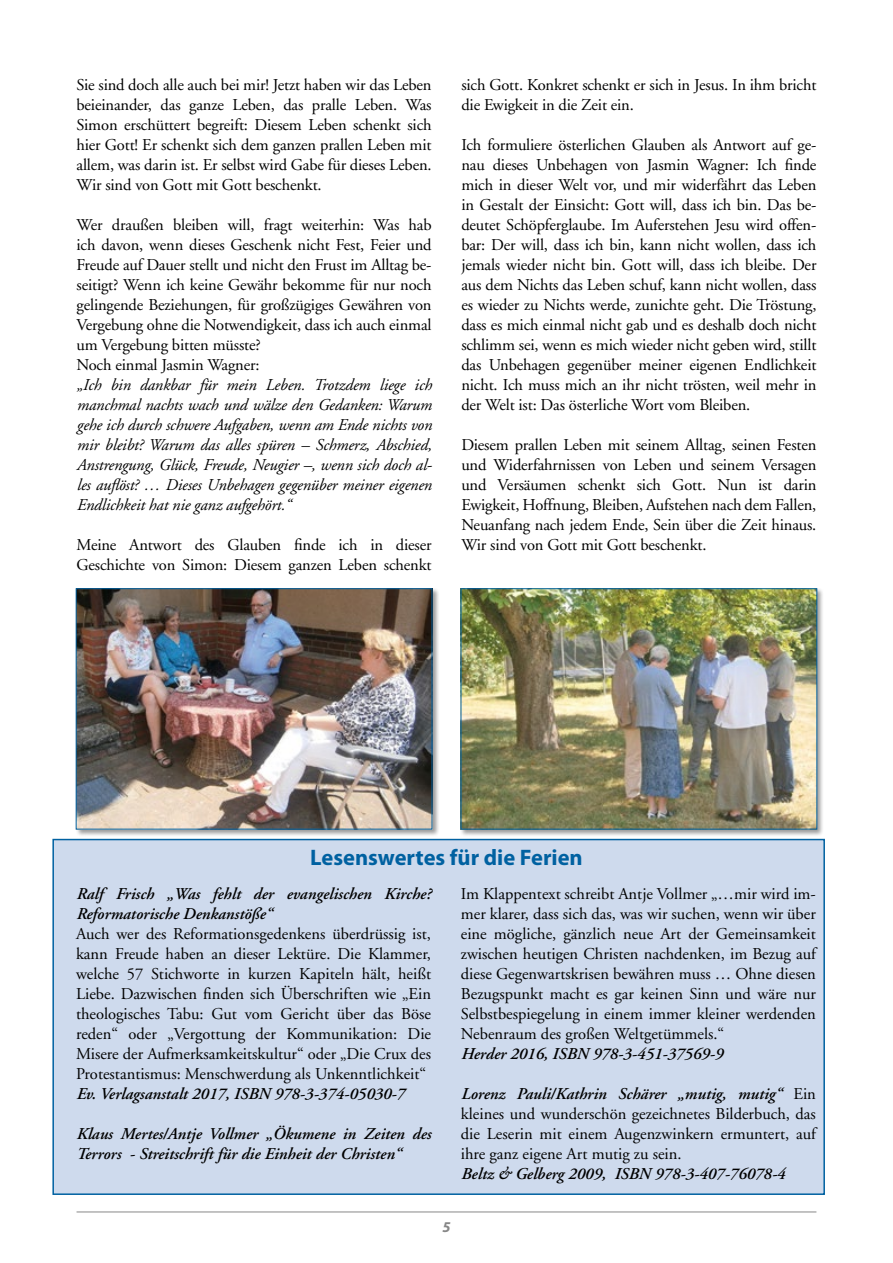
<style>
.page{position:relative;width:893px;height:1263px;background:#fff}
.page>*{position:absolute;margin:0;border:0;box-sizing:border-box;transform-origin:0 0}
.t1{font:700 22.5px "Myriad Pro";color:#0061a1}
.t2{font:16.5px/20px "Adobe Garamond";letter-spacing:-.01em;color:#000;text-align:justify}
.t3{font:italic 16.5px/20px "Adobe Garamond";letter-spacing:-.01em;color:#000;text-align:justify}
.t4{font:italic 600 16.5px/20px "Adobe Garamond";color:#000}
.t5{font:italic 700 15px "Myriad Pro";color:#878787}
.s1{font-weight:600;font-style:italic}
</style>
<div class="page">
<hr style="left:77px;top:1211px;width:739px;height:1px;background:#878787">
<div style="left:52px;top:839px;width:773px;height:356px;background:#cedaed;border:2px solid #0061a1"></div>
<div style="left:461px;top:588px;width:363px;height:249px;background:#000;opacity:.4"></div>
<img style="left:463px;top:591px;width:352px;height:236px">
<div style="left:76px;top:588px;width:363px;height:249px;background:#000;opacity:.4"></div>
<img style="left:78px;top:591px;width:352px;height:236px">
<div style="left:76px;top:589px;width:356px;height:240px;border:1px solid #0061a1"></div>
<p class="t2" style="left:77px;top:75px;width:357px">Sie sind doch alle auch bei mir! Jetzt haben wir das Leben beieinander, das ganze Leben, das pralle Leben. Was Simon erschüttert begreift: Diesem Leben schenkt sich hier Gott! Er schenkt sich dem ganzen prallen Leben mit allem, was darin ist. Er selbst wird Gabe für dieses Leben.<br>Wir sind von Gott mit Gott beschenkt.</p>
<p class="t2" style="left:77px;top:215px;width:357px;text-align:left">Wer draußen bleiben will, fragt weiterhin: Was hab ich davon, wenn dieses Geschenk nicht Fest, Feier und Freude auf Dauer stellt und nicht den Frust im Alltag be&shy;seitigt? Wenn ich keine Gewähr bekomme für nur noch gelingende Beziehungen, für großzügiges Gewähren von Vergebung ohne die Notwendigkeit, dass ich auch einmal um Vergebung bitten müsste?<br>Noch einmal Jasmin Wagner:</p>
<p class="t3" style="left:77px;top:375px;width:357px">„Ich bin dankbar für mein Leben. Trotzdem liege ich manchmal nachts wach und wälze den Gedanken: Warum gehe ich durch schwere Aufgaben, wenn am Ende nichts von mir bleibt? Warum das alles spüren – Schmerz, Abschied, Anstrengung, Glück, Freude, Neugier –, wenn sich doch al&shy;les auflöst? … Dieses Unbehagen gegenüber meiner eigenen Endlichkeit hat nie ganz aufgehört.“</p>
<p class="t2" style="left:77px;top:535px;width:357px">Meine Antwort des Glauben finde ich in dieser<br>Geschichte von Simon: Diesem ganzen Leben schenkt</p>
<p class="t2" style="left:461px;top:75px;width:356px">sich Gott. Konkret schenkt er sich in Jesus. In ihm bricht die Ewigkeit in die Zeit ein.</p>
<p class="t2" style="left:461px;top:135px;width:357px">Ich formuliere österlichen Glauben als Antwort auf ge&shy;nau dieses Unbehagen von Jasmin Wagner: Ich finde mich in dieser Welt vor, und mir widerfährt das Leben in Gestalt der Einsicht: Gott will, dass ich bin. Das be&shy;deutet Schöpferglaube. Im Auferstehen Jesu wird offen&shy;bar: Der will, dass ich bin, kann nicht wollen, dass ich jemals wieder nicht bin. Gott will, dass ich bleibe. Der aus dem Nichts das Leben schuf, kann nicht wollen, dass es wieder zu Nichts werde, zunichte geht. Die Tröstung, dass es mich einmal nicht gab und es deshalb doch nicht schlimm sei, wenn es mich wieder nicht geben wird, stillt das Unbehagen gegenüber meiner eigenen Endlichkeit nicht. Ich muss mich an ihr nicht trösten, weil mehr in der Welt ist: Das österliche Wort vom Bleiben.</p>
<p class="t2" style="left:461px;top:435px;width:357px">Diesem prallen Leben mit seinem Alltag, seinen Festen und Widerfahrnissen von Leben und seinem Versagen und Versäumen schenkt sich Gott. Nun ist darin Ewigkeit, Hoffnung, Bleiben, Aufstehen nach dem Fallen, Neuanfang nach jedem Ende, Sein über die Zeit hinaus.<br>Wir sind von Gott mit Gott beschenkt.</p>
<h1 class="t1" style="left:310px;top:844px;width:274px">Lesenswertes für die Ferien</h1>
<p class="t4" style="left:76px;top:885px;width:357px">Ralf Frisch „Was fehlt der evangelischen Kirche?<br>Reformatorische Denkanstöße“</p>
<p class="t2" style="left:76px;top:924px;width:357px">Auch wer des Reformationsgedenkens überdrüssig ist, kann Freude haben an dieser Lektüre. Die Klammer, welche 57 Stichworte in kurzen Kapiteln hält, heißt Liebe. Dazwischen finden sich Überschriften wie „Ein theologisches Tabu: Gut vom Gericht über das Böse reden“ oder „Vergottung der Kommunikation: Die Misere der Aufmerksamkeitskultur“ oder „Die Crux des Protestantismus: Menschwerdung als Unkenntlichkeit“</p>
<p class="t4" style="left:76px;top:1084px;width:330px">Ev. Verlagsanstalt 2017, ISBN 978-3-374-05030-7</p>
<p class="t4" style="left:76px;top:1124px;width:357px">Klaus Mertes/Antje Vollmer „Ökumene in Zeiten des<br>Terrors - Streitschrift für die Einheit der Christen“</p>
<p class="t2" style="left:461px;top:884px;width:357px">Im Klappentext schreibt Antje Vollmer „…mir wird im&shy;mer klarer, dass sich das, was wir suchen, wenn wir über eine mögliche, gänzlich neue Art der Gemeinsamkeit zwischen heutigen Christen nachdenken, im Bezug auf diese Gegenwartskrisen bewähren muss … Ohne diesen Bezugspunkt macht es gar keinen Sinn und wäre nur Selbstbespiegelung in einem immer kleiner werdenden Nebenraum des großen Weltgetümmels.“</p>
<p class="t4" style="left:461px;top:1044px;width:263px">Herder 2016, ISBN 978-3-451-37569-9</p>
<p class="t2" style="left:461px;top:1084px;width:357px"><span class="s1">Lorenz Pauli/Kathrin Schärer „mutig, mutig“</span> Ein kleines und wunderschön gezeichnetes Bilderbuch, das die Leserin mit einem Augenzwinkern ermuntert, auf ihre ganz eigene Art mutig zu sein.</p>
<p class="t4" style="left:461px;top:1164px;width:326px">Beltz &amp; Gelberg 2009, ISBN 978-3-407-76078-4</p>
<p class="t5" style="left:442px;top:1218px;width:10px">5</p>
</div>
